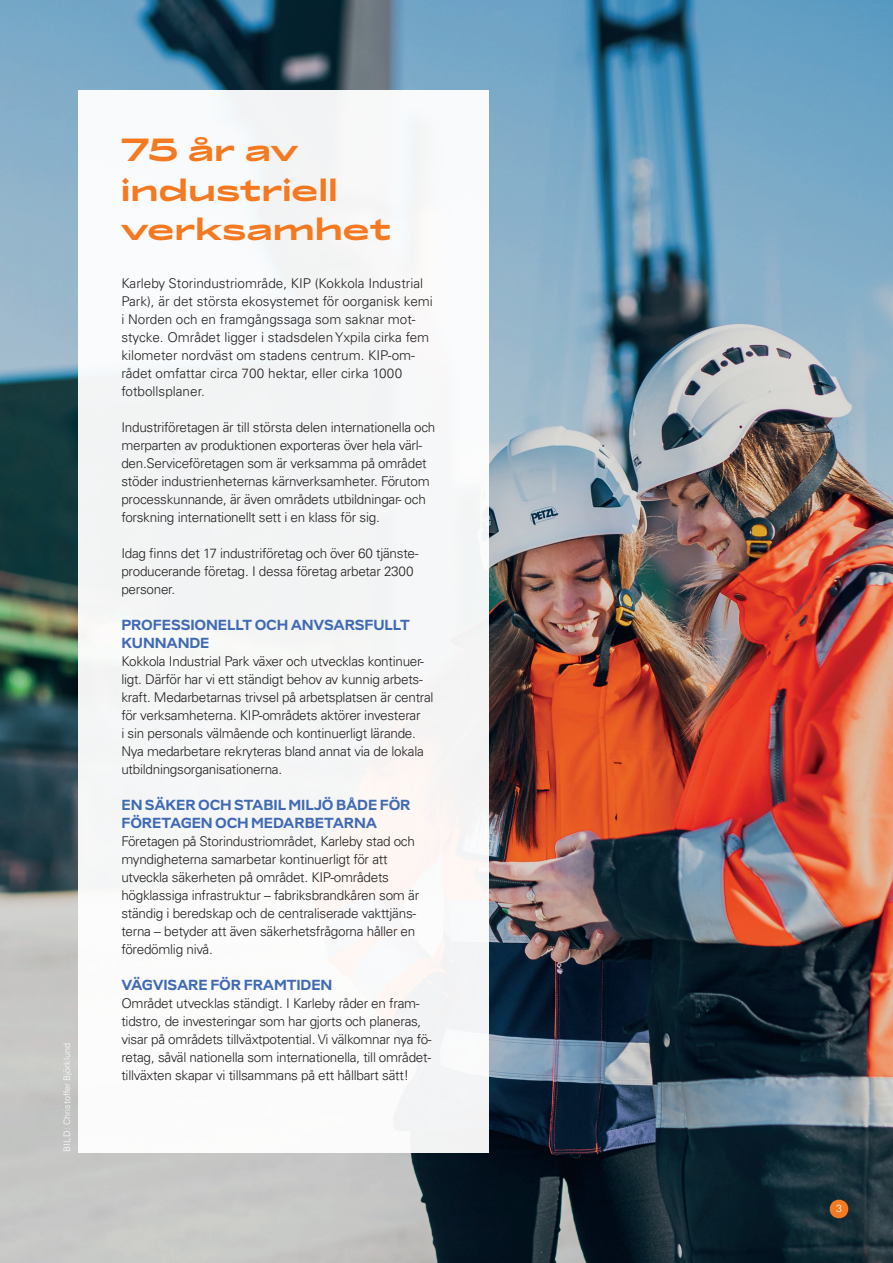
<style>
.page{position:relative;width:893px;height:1263px;background:#fff}
.page>*{position:absolute;margin:0;border:0;box-sizing:border-box;transform-origin:0 0}
.otsikko_h1{font:700 33px/39.6px "Lyyra Expanded";letter-spacing:.015em;color:#f47921}
.otsikko_h3{font:700 15px/18px "Lyyra Standard";letter-spacing:-.01em;color:#406ab4}
.Leipis{font:300 13.5px/18px "Univers LT Pro 45";letter-spacing:-.02em;color:#231f20}
.Leipis-2{font:300 13.5px/18px "Univers LT Pro 45";color:#231f20}
.t1{font:300 10.5px "Univers LT Pro 45";color:#fff}
.Leipis-3{font:300 9px "Univers LT Pro 45";color:#fff}
</style>
<div class="page">
<img style="left:0;top:0;width:893px;height:1263px">
<div style="left:79px;top:90px;width:410px;height:1062px;background:#f6f7f7"></div>
<svg style="left:829px;top:1199px;width:20px;height:20px"></svg>
<p class="Leipis-3" style="left:61px;top:1152px;width:110px;rotate:-90deg">BILD: Christoffer Björklund</p>
<p class="otsikko_h1" style="left:121px;top:130px;width:271px">75 år av industriell verksamhet</p>
<p class="Leipis-2" style="left:121px;top:274px;width:313px">Karleby Storindustriområde, KIP (Kokkola Industrial<br>Park), är det största ekosystemet för oorganisk kemi</p>
<p class="Leipis-2" style="left:121px;top:310px;width:309px">i Norden och en framgångssaga som saknar mot&shy;stycke. Området ligger i stadsdelen Yxpila cirka fem kilometer nordväst om stadens centrum. KIP-om&shy;rådet omfattar circa 700 hektar, eller cirka 1000 fotbollsplaner.</p>
<p class="Leipis" style="left:121px;top:418px;width:315px">Industriföretagen är till största delen internationella och merparten av produktionen exporteras över hela värl&shy;den.Serviceföretagen som är verksamma på området stöder industrienheternas kärnverksamheter. Förutom processkunnande, är även områdets utbildningar- och forskning internationellt sett i en klass för sig.</p>
<p class="Leipis" style="left:121px;top:544px;width:299px">Idag finns det 17 industriföretag och över 60 tjänste&shy;producerande företag. I dessa företag arbetar 2300 personer.</p>
<p class="otsikko_h3" style="left:121px;top:616px;width:290px">PROFESSIONELLT OCH ANVSARSFULLT<br>KUNNANDE</p>
<p class="Leipis" style="left:121px;top:652px;width:314px">Kokkola Industrial Park växer och utvecklas kontinuer&shy;ligt. Därför har vi ett ständigt behov av kunnig arbets&shy;kraft. Medarbetarnas trivsel på arbetsplatsen är central för verksamheterna. KIP-områdets aktörer investerar<br>i sin personals välmående och kontinuerligt lärande.<br>Nya medarbetare rekryteras bland annat via de lokala utbildningsorganisationerna.</p>
<p class="otsikko_h3" style="left:121px;top:796px;width:291px">EN SÄKER OCH STABIL MILJÖ BÅDE FÖR<br>FÖRETAGEN OCH MEDARBETARNA</p>
<p class="Leipis" style="left:121px;top:832px;width:295px">Företagen på Storindustriområdet, Karleby stad och myndigheterna samarbetar kontinuerligt för att</p>
<p class="Leipis" style="left:121px;top:868px;width:299px">utveckla säkerheten på området. KIP-områdets högklassiga infrastruktur – fabriksbrandkåren som är ständig i beredskap och de centraliserade vakttjäns&shy;terna – betyder att även säkerhetsfrågorna håller en föredömlig nivå.</p>
<p class="otsikko_h3" style="left:121px;top:976px;width:212px">VÄGVISARE FÖR FRAMTIDEN</p>
<p class="Leipis" style="left:121px;top:994px;width:312px">Området utvecklas ständigt. I Karleby råder en fram&shy;tidstro, de investeringar som har gjorts och planeras, visar på områdets tillväxtpotential. Vi välkomnar nya fö&shy;retag, såväl nationella som internationella, till området&shy;tillväxten skapar vi tillsammans på ett hållbart sätt!</p>
<p class="t1" style="left:836px;top:1202px;width:7px">3</p>
</div>
